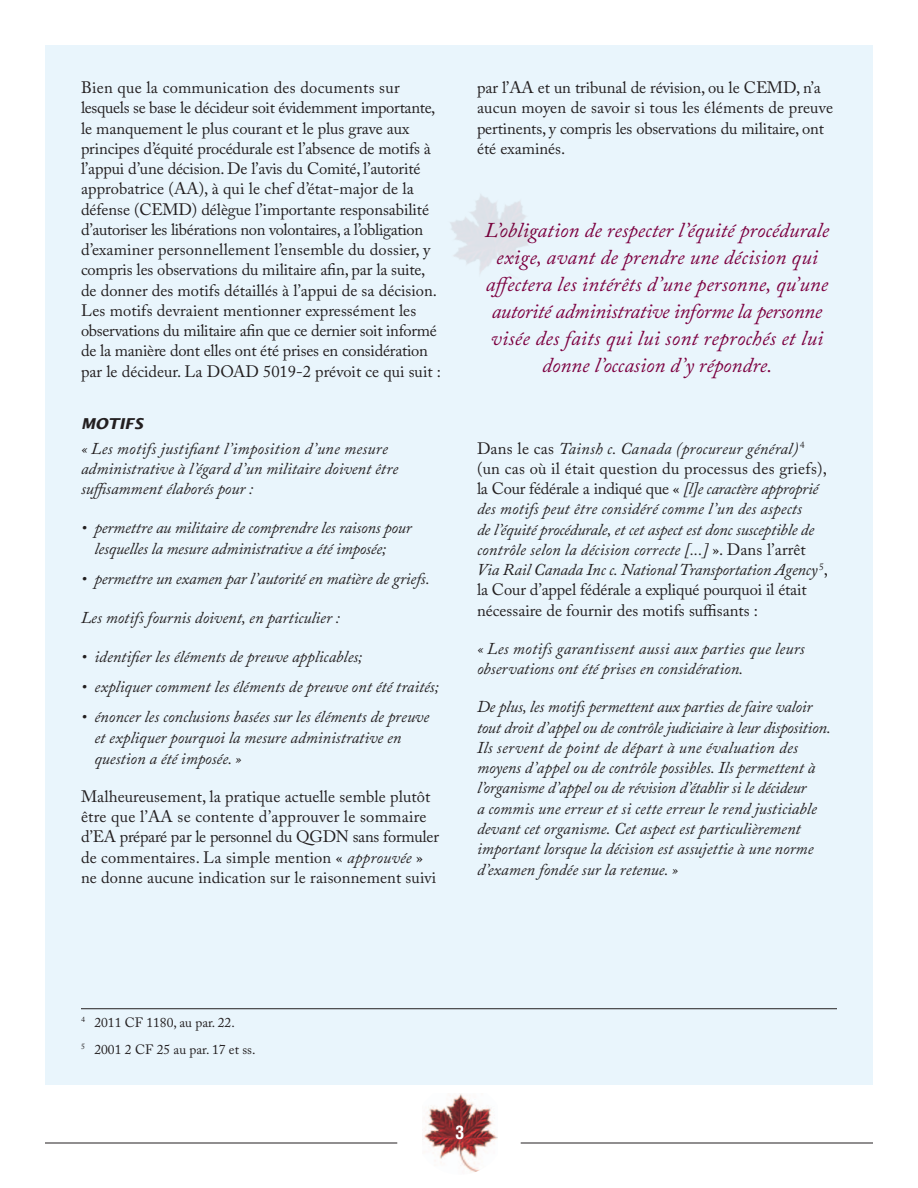
<style>
.page{position:relative;width:918px;height:1188px;background:#fff}
.page>*{position:absolute;margin:0;border:0;box-sizing:border-box;transform-origin:0 0}
.t1{font:italic 21px/27px "Adobe Caslon Pro";letter-spacing:.005em;color:#7c0040;text-align:center}
.t2{font:700 condensed 18px "Helvetica LT Std";color:#fff}
.t3{font:italic 16.5px/20.2px "Adobe Caslon Pro";color:#231f20}
.t4{font:16.5px/20.2px "Adobe Caslon Pro";letter-spacing:-.005em;color:#231f20}
.t5{font:italic 700 15px "Lucida Sans Std";color:#231f20}
.t6{font:13.5px/27px "Adobe Caslon Pro";color:#231f20}
.s1{font-style:italic}
.s2{font-style:normal}
</style>
<div class="page">
<img style="left:424px;top:1094px;width:73px;height:78px">
<hr style="left:45px;top:1143px;width:352px;height:1px;background:#231f20">
<hr style="left:521px;top:1143px;width:352px;height:1px;background:#231f20">
<div style="left:45px;top:45px;width:828px;height:1039px;background:#e9f5fc"></div>
<hr style="left:81px;top:1008px;width:756px;height:1px;background:#231f20">
<p class="t4" style="left:81px;top:77px;width:362px">Bien que la communication des documents sur lesquels se base le décideur soit évidemment importante, le manquement le plus courant et le plus grave aux principes d’équité procédurale est l’absence de motifs à l’appui d’une décision. De l’avis du Comité, l’autorité approbatrice (AA), à qui le chef d’état-major de la défense (CEMD) délègue l’importante responsabilité d’autoriser les libérations non volontaires, a l’obligation d’examiner personnellement l’ensemble du dossier, y compris les observations du militaire afin, par la suite, de donner des motifs détaillés à l’appui de sa décision.<br>Les motifs devraient mentionner expressément les observations du militaire afin que ce dernier soit informé de la manière dont elles ont été prises en considération par le décideur. La DOAD 5019-2 prévoit ce qui suit :</p>
<p class="t5" style="left:81px;top:415px;width:64px">Motifs</p>
<p class="t3" style="left:81px;top:438px;width:319px">« Les motifs justifiant l’imposition d’une mesure administrative à l’égard d’un militaire doivent être suffisamment élaborés pour :</p>
<p class="t3" style="left:94px;top:517px;width:319px;line-height:21px;text-indent:-13px">• permettre au militaire de comprendre les raisons pour lesquelles la mesure administrative a été imposée;</p>
<p class="t3" style="left:81px;top:569px;width:350px">• permettre un examen par l’autorité en matière de griefs.</p>
<p class="t3" style="left:81px;top:607px;width:260px">Les motifs fournis doivent, en particulier :</p>
<p class="t3" style="left:81px;top:646px;width:283px">• identifier les éléments de preuve applicables;</p>
<p class="t3" style="left:81px;top:676px;width:359px">• expliquer comment les éléments de preuve ont été traités;</p>
<p class="t3" style="left:94px;top:705px;width:336px;line-height:21px;text-indent:-13px">• énoncer les conclusions basées sur les éléments de preuve et expliquer pourquoi la mesure administrative en question a été imposée. »</p>
<p class="t4" style="left:81px;top:786px;width:359px">Malheureusement, la pratique actuelle semble plutôt être que l’AA se contente d’approuver le sommaire d’EA préparé par le personnel du QGDN sans formuler de commentaires. La simple mention « <span class="s1">approuvée</span> » ne donne aucune indication sur le raisonnement suivi</p>
<p class="t4" style="left:477px;top:77px;width:358px">par l’AA et un tribunal de révision, ou le CEMD, n’a aucun moyen de savoir si tous les éléments de preuve pertinents, y compris les observations du militaire, ont été examinés.</p>
<p class="t1" style="left:485px;top:216px;width:346px">L’obligation de respecter l’équité procédurale exige, avant de prendre une décision qui affectera les intérêts d’une personne, qu’une autorité administrative informe la personne visée des faits qui lui sont reprochés et lui donne l’occasion d’y répondre.</p>
<p class="t3" style="left:477px;top:438px;width:353px"><span class="s2">Dans le cas</span> Tainsh c. Canada (procureur général) <sup>4 </sup><span class="s2">(un cas où il était question du processus des griefs), la Cour fédérale a indiqué que «</span> [l]e caractère approprié des motifs peut être considéré comme l’un des aspects<br>de l’équité procédurale, et cet aspect est donc susceptible de contrôle selon la décision correcte [...] <span class="s2">». Dans l’arrêt </span>Via Rail Canada Inc c. National Transportation Agency <sup>5</sup><span class="s2">, la Cour d’appel fédérale a expliqué pourquoi il était nécessaire de fournir des motifs suffisants :</span></p>
<p class="t3" style="left:477px;top:638px;width:329px">« Les motifs garantissent aussi aux parties que leurs observations ont été prises en considération.</p>
<p class="t3" style="left:477px;top:696px;width:355px">De plus, les motifs permettent aux parties de faire valoir tout droit d’appel ou de contrôle judiciaire à leur disposition.<br>Ils servent de point de départ à une évaluation des moyens d’appel ou de contrôle possibles. Ils permettent à l’organisme d’appel ou de révision d’établir si le décideur<br>a commis une erreur et si cette erreur le rend justiciable devant cet organisme. Cet aspect est particulièrement important lorsque la décision est assujettie à une norme d’examen fondée sur la retenue. »</p>
<p class="t6" style="left:81px;top:1009px;width:176px"><sup>4</sup> 2011 CF 1180, au par. 22.<br><sup>5</sup> 2001 2 CF 25 au par. 17 et ss.</p>
<p class="t2" style="left:455px;top:1121px;width:10px">3</p>
</div>
